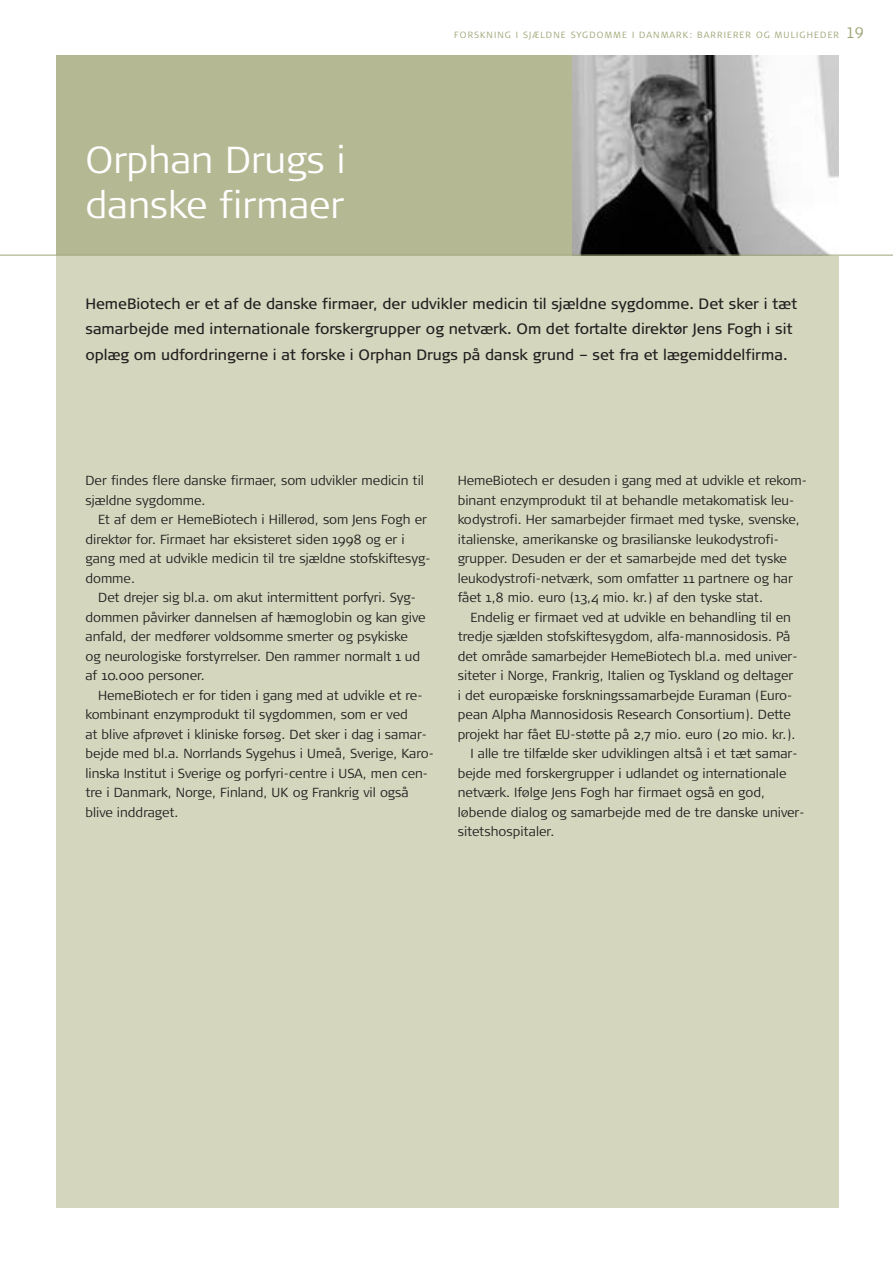
<style>
.page{position:relative;width:893px;height:1263px;background:#fff}
.page>*{position:absolute;margin:0;border:0;box-sizing:border-box;transform-origin:0 0}
.t1{font:300 37.5px/45px "Signa Normal";color:#fff}
.t2{font:15px/25.5px "Signa Normal";color:#231f20}
.t3{font:300 13.2px/19.5px "Signa Normal";color:#231f20}
.t4{font:300 9px "Signa Column";letter-spacing:.12em;color:#9ea374}
.s1{font-size:15px}
</style>
<div class="page">
<div style="left:56px;top:55px;width:782px;height:1153px;background:#d4d7be"></div>
<div style="left:56px;top:55px;width:782px;height:200px;background:#b5b993"></div>
<img style="left:573px;top:55px;width:265px;height:200px">
<hr style="left:0;top:255px;width:892px;height:1px;background:#9ea374">
<h1 class="t1" style="left:85px;top:141px;width:262px">Orphan Drugs i danske firmaer</h1>
<p class="t4" style="left:454px;top:32px;width:411px">FORSKNING I SJÆLDNE SYGDOMME I DANMARK: BARRIERER OG MULIGHEDER <span class="s1">19</span></p>
<p class="t2" style="left:85px;top:293px;width:713px">HemeBiotech er et af de danske firmaer, der udvikler medicin til sjældne sygdomme. Det sker i tæt samarbejde med internationale forskergrupper og netværk. Om det fortalte direktør Jens Fogh i sit oplæg om udfordringerne i at forske i Orphan Drugs på dansk grund – set fra et lægemiddelfirma.</p>
<p class="t3" style="left:85px;top:472px;width:340px">Der findes flere danske firmaer, som udvikler medicin til sjældne sygdomme.</p>
<p class="t3" style="left:85px;top:511px;width:347px;text-indent:13px">Et af dem er HemeBiotech i Hillerød, som Jens Fogh er direktør for. Firmaet har eksisteret siden 1998 og er i gang med at udvikle medicin til tre sjældne stofskiftesyg&shy;domme.</p>
<p class="t3" style="left:85px;top:589px;width:342px;text-indent:13px">Det drejer sig bl.a. om akut intermittent porfyri. Syg&shy;dommen påvirker dannelsen af hæmoglobin og kan give anfald, der medfører voldsomme smerter og psykiske og neurologiske forstyrrelser. Den rammer normalt 1 ud af 10.000 personer.</p>
<p class="t3" style="left:85px;top:687px;width:350px;text-indent:13px">HemeBiotech er for tiden i gang med at udvikle et re&shy;kombinant enzymprodukt til sygdommen, som er ved<br>at blive afprøvet i kliniske forsøg. Det sker i dag i samar&shy;bejde med bl.a. Norrlands Sygehus i Umeå, Sverige, Karo&shy;linska Institut i Sverige og porfyri-centre i USA, men cen&shy;tre i Danmark, Norge, Finland, UK og Frankrig vil også blive inddraget.</p>
<p class="t3" style="left:457px;top:472px;width:351px">HemeBiotech er desuden i gang med at udvikle et rekom&shy;binant enzymprodukt til at behandle metakomatisk leu&shy;kodystrofi. Her samarbejder firmaet med tyske, svenske, italienske, amerikanske og brasilianske leukodystrofi&shy;grupper. Desuden er der et samarbejde med det tyske leukodystrofi-netværk, som omfatter 11 partnere og har fået 1,8 mio. euro (13,4 mio. kr.) af den tyske stat.</p>
<p class="t3" style="left:470px;top:609px;width:322px">Endelig er firmaet ved at udvikle en behandling til en</p>
<p class="t3" style="left:457px;top:628px;width:334px">tredje sjælden stofskiftesygdom, alfa-mannosidosis. På</p>
<p class="t3" style="left:457px;top:648px;width:341px">det område samarbejder HemeBiotech bl.a. med univer-</p>
<p class="t3" style="left:457px;top:667px;width:337px">siteter i Norge, Frankrig, Italien og Tyskland og deltager</p>
<p class="t3" style="left:457px;top:687px;width:336px">i det europæiske forskningssamarbejde Euraman (Euro-</p>
<p class="t3" style="left:457px;top:706px;width:334px">pean Alpha Mannosidosis Research Consortium). Dette</p>
<p class="t3" style="left:457px;top:726px;width:339px">projekt har fået EU-støtte på 2,7 mio. euro (20 mio. kr.).</p>
<p class="t3" style="left:470px;top:745px;width:329px">I alle tre tilfælde sker udviklingen altså i et tæt samar-</p>
<p class="t3" style="left:457px;top:765px;width:330px">bejde med forskergrupper i udlandet og internationale</p>
<p class="t3" style="left:457px;top:784px;width:309px">netværk. Ifølge Jens Fogh har firmaet også en god,</p>
<p class="t3" style="left:457px;top:804px;width:348px">løbende dialog og samarbejde med de tre danske univer-</p>
<p class="t3" style="left:457px;top:823px;width:98px">sitetshospitaler.</p>
</div>
